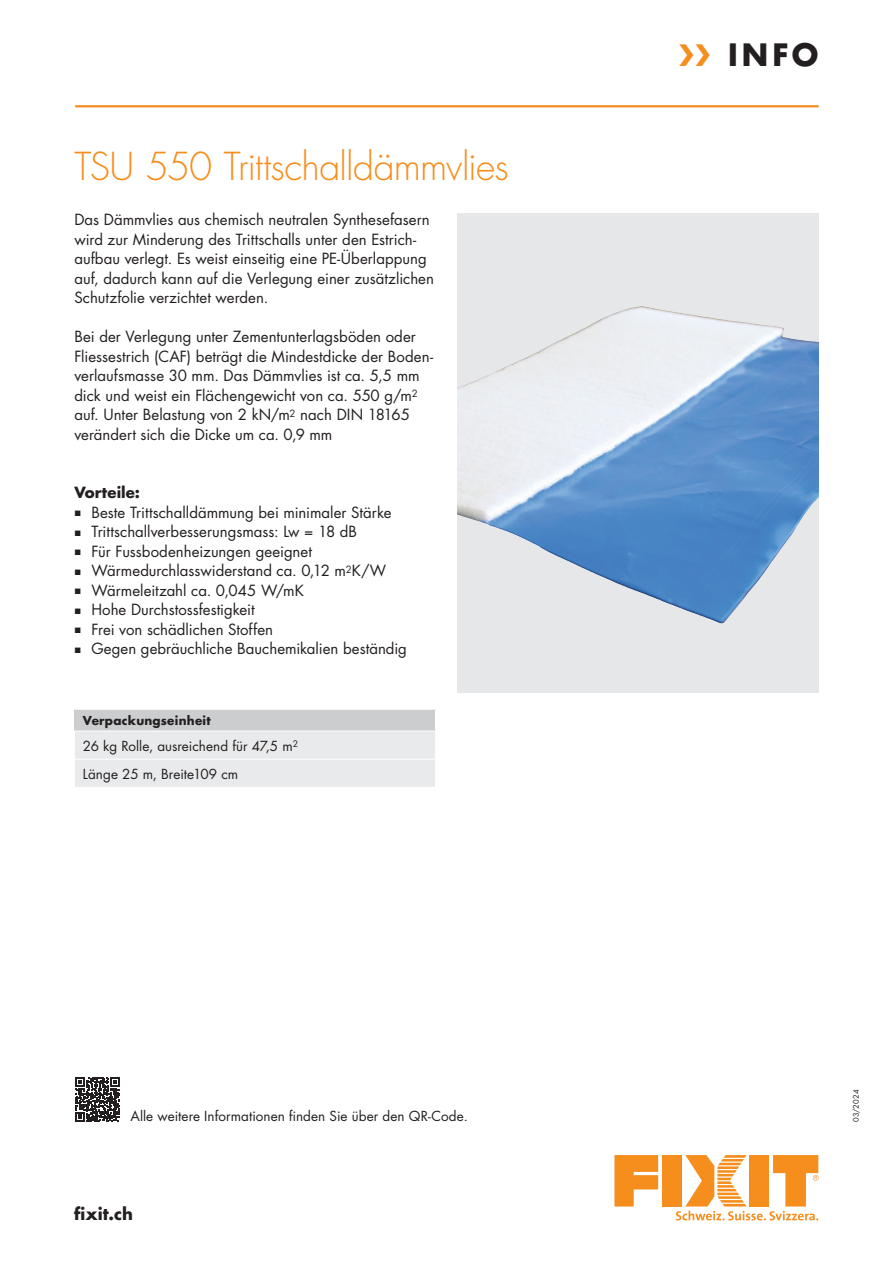
<style>
.page{position:relative;width:893px;height:1263px;background:#fff}
.page>*{position:absolute;margin:0;border:0;box-sizing:border-box;transform-origin:0 0}
.t1{font:300 37.5px "Futura LT Pro";letter-spacing:-.025em;color:#f68e1e}
.t2{font:700 30px "Futura LT Pro";color:#231f20}
.t3{font:700 16.5px "Futura LT Pro";color:#231f20}
.t4{font:15px/19.5px "Futura LT Pro";color:#231f20}
.t5{font:700 15px "Futura LT Pro";letter-spacing:.005em;color:#231f20}
.t6{font:13.5px/28.2px "Futura LT Pro";letter-spacing:.005em;color:#231f20}
.t7{font:700 12px "Futura LT Pro";letter-spacing:.02em;color:#231f20}
.t8{font:7.5px "Futura LT Pro";letter-spacing:.015em;color:#231f20}
.s1{color:#f68e1e}
</style>
<div class="page">
<hr style="left:75px;top:105px;width:744px;height:2px;background:#f68e1e">
<svg style="left:614px;top:1155px;width:44px;height:51px"></svg>
<div style="left:662px;top:1155px;width:20px;height:51px;background:#f68e1e"></div>
<svg style="left:676px;top:1155px;width:143px;height:65px"></svg>
<div style="left:457px;top:213px;width:361px;height:479px;background:#e6e7e9"></div>
<img style="left:457px;top:306px;width:361px;height:318px">
<svg style="left:74px;top:709px;width:362px;height:78px;background:#e2e3e4"></svg>
<svg style="left:75px;top:1077px;width:45px;height:44px"></svg>
<h1 class="t1" style="left:74px;top:142px;width:436px">TSU 550 Trittschalldämmvlies</h1>
<p class="t4" style="left:74px;top:210px;width:361px">Das Dämmvlies aus chemisch neutralen Synthesefasern wird zur Minderung des Trittschalls unter den Estrich&shy;aufbau verlegt. Es weist einseitig eine PE-Überlappung auf, dadurch kann auf die Verlegung einer zusätzlichen Schutzfolie verzichtet werden.</p>
<p class="t4" style="left:74px;top:327px;width:360px">Bei der Verlegung unter Zementunterlagsböden oder Fliessestrich (CAF) beträgt die Mindestdicke der Boden&shy;verlaufsmasse 30 mm. Das Dämmvlies ist ca. 5,5 mm dick und weist ein Flächengewicht von ca. 550 g/m<sup>2 </sup>auf. Unter Belastung von 2 kN/m<sup>2</sup> nach DIN 18165 verändert sich die Dicke um ca. 0,9 mm</p>
<p class="t5" style="left:74px;top:481px;width:67px">Vorteile:</p>
<p class="t4" style="left:91px;top:502px;width:317px">Beste Trittschalldämmung bei minimaler Stärke Trittschallverbesserungsmass: Lw = 18 dB<br>Für Fussbodenheizungen geeignet Wärmedurchlasswiderstand ca. 0,12 m<sup>2</sup>K/W Wärmeleitzahl ca. 0,045 W/mK<br>Hohe Durchstossfestigkeit<br>Frei von schädlichen Stoffen<br>Gegen gebräuchliche Bauchemikalien beständig</p>
<p class="t7" style="left:83px;top:711px;width:129px">Verpackungseinheit</p>
<p class="t6" style="left:83px;top:731px;width:217px">26 kg Rolle, ausreichend für 47,5 m<sup>2<br></sup>Länge 25 m, Breite109 cm</p>
<p class="t6" style="left:130px;top:1102px;width:339px">Alle weitere Informationen finden Sie über den QR-Code.</p>
<p class="t3" style="left:74px;top:1201px;width:60px">fixit.ch</p>
<h2 class="t2" style="left:679px;top:32px;width:141px"><span class="s1">❯❯</span> INFO</h2>
<p class="t8" style="left:851px;top:1122px;width:34px;rotate:-90deg">03/2024</p>
</div>
